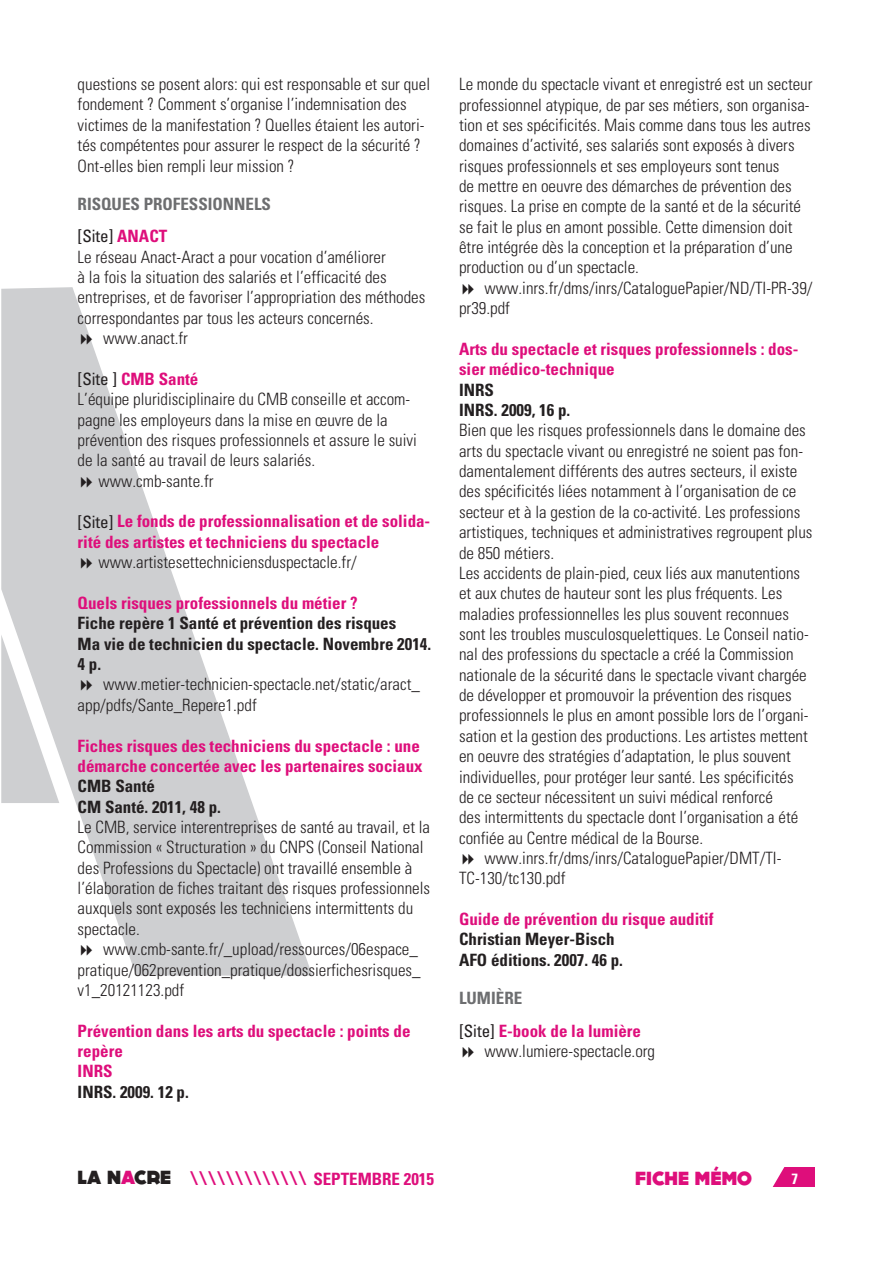
<style>
.page{position:relative;width:893px;height:1263px;background:#fff}
.page>*{position:absolute;margin:0;border:0;box-sizing:border-box;transform-origin:0 0}
.t1{font:700 condensed 19.05px "Univers";color:#de0e7b}
.t2{font:800 19.05px "DOCK11";color:#de0e7b}
.t3{font:300 condensed 16.95px/20.4px "Univers";color:#231f20}
.t4{font:700 condensed 16.95px/20.4px "Univers";color:#de0e7b}
.t5{font:700 condensed 16.95px/20.4px "Univers";color:#231f20}
.t6{font:700 condensed 16.95px/32.4px "Univers";color:#6d6e70}
.t7{font:700 condensed 14.85px "Univers";color:#fff}
.s1{font-weight:400;color:#231f20}
.s2{color:#de0e7b}
.s3{color:#6d6e70}
.s4{font-family:"DOCK11";font-weight:800;font-stretch:normal;color:#231f20}
.s5{font-family:"DOCK11";font-weight:800;font-stretch:normal}
.s6{font-size:16.95px}
.s7{font-size:23.4px}
</style>
<div class="page">
<div style="left:769px;top:1168px;width:46px;height:19px;background:#de0e7b"></div>
<svg style="left:769px;top:1167px;width:26px;height:20px"></svg>
<svg style="left:1px;top:287px;width:311px;height:689px;fill:#cecfd1"></svg>
<svg style="left:81px;top:334px;width:22px;height:11px"></svg>
<svg style="left:81px;top:477px;width:11px;height:10px"></svg>
<svg style="left:81px;top:558px;width:11px;height:11px"></svg>
<svg style="left:81px;top:680px;width:22px;height:11px"></svg>
<svg style="left:81px;top:945px;width:22px;height:11px"></svg>
<p class="t3" style="left:78px;top:76px;width:354px">questions se posent alors: qui est responsable et sur quel fondement ? Comment s’organise l’indemnisation des victimes de la manifestation ? Quelles étaient les autori&shy;tés compétentes pour assurer le respect de la sécurité ?<br>Ont-elles bien rempli leur mission ?</p>
<p class="t6" style="left:78px;top:190px;width:195px">RISQUES PROFESSIONNELS <span class="s1">[Site]</span> <span class="s2">ANACT</span></p>
<p class="t3" style="left:78px;top:248px;width:310px">Le réseau Anact-Aract a pour vocation d’améliorer</p>
<p class="t3" style="left:78px;top:269px;width:311px">à la fois la situation des salariés et l’efficacité des</p>
<p class="t3" style="left:78px;top:289px;width:349px">entreprises, et de favoriser l’appropriation des méthodes</p>
<p class="t3" style="left:78px;top:309px;width:297px">correspondantes par tous les acteurs concernés.</p>
<p class="t3" style="left:103px;top:330px;width:86px">www.anact.fr</p>
<p class="t4" style="left:78px;top:370px;width:122px"><span class="s1">[Site ]</span> CMB Santé</p>
<p class="t3" style="left:78px;top:391px;width:334px">L’équipe pluridisciplinaire du CMB conseille et accom-</p>
<p class="t3" style="left:78px;top:411px;width:311px">pagne les employeurs dans la mise en œuvre de la</p>
<p class="t3" style="left:78px;top:432px;width:341px">prévention des risques professionnels et assure le suivi</p>
<p class="t3" style="left:78px;top:452px;width:239px">de la santé au travail de leurs salariés.</p>
<p class="t3" style="left:98px;top:472px;width:117px">www.cmb-sante.fr</p>
<p class="t4" style="left:78px;top:513px;width:354px"><span class="s1">[Site]</span> Le fonds de professionnalisation et de solida&shy;rité des artistes et techniciens du spectacle</p>
<p class="t3" style="left:98px;top:554px;width:260px">www.artistesettechniciensduspectacle.fr/</p>
<p class="t4" style="left:78px;top:594px;width:281px">Quels risques professionnels du métier ?</p>
<p class="t5" style="left:78px;top:615px;width:355px">Fiche repère 1 Santé et prévention des risques<br>Ma vie de technicien du spectacle. Novembre 2014.<br>4 p.</p>
<p class="t3" style="left:78px;top:676px;width:344px;text-indent:25px">www.metier-technicien-spectacle.net/static/aract_ app/pdfs/Sante_Repere1.pdf</p>
<p class="t4" style="left:78px;top:737px;width:347px">Fiches risques des techniciens du spectacle : une démarche concertée avec les partenaires sociaux</p>
<p class="t5" style="left:78px;top:778px;width:145px">CMB Santé<br>CM Santé. 2011, 48 p.</p>
<p class="t3" style="left:78px;top:818px;width:354px">Le CMB, service interentreprises de santé au travail, et la Commission « Structuration » du CNPS (Conseil National des Professions du Spectacle) ont travaillé ensemble à l’élaboration de fiches traitant des risques professionnels auxquels sont exposés les techniciens intermittents du spectacle.</p>
<p class="t3" style="left:78px;top:941px;width:344px;text-indent:25px">www.cmb-sante.fr/_upload/ressources/06espace_ pratique/062prevention_pratique/dossierfichesrisques_ v1_20121123.pdf</p>
<p class="t4" style="left:78px;top:1022px;width:334px">Prévention dans les arts du spectacle : points de repère<br>INRS</p>
<p class="t5" style="left:78px;top:1083px;width:113px">INRS. 2009. 12 p.</p>
<p class="t3" style="left:459px;top:76px;width:355px">Le monde du spectacle vivant et enregistré est un secteur professionnel atypique, de par ses métiers, son organisa&shy;tion et ses spécificités. Mais comme dans tous les autres domaines d’activité, ses salariés sont exposés à divers risques professionnels et ses employeurs sont tenus<br>de mettre en oeuvre des démarches de prévention des risques. La prise en compte de la santé et de la sécurité se fait le plus en amont possible. Cette dimension doit être intégrée dès la conception et la préparation d’une production ou d’un spectacle.</p>
<p class="t3" style="left:459px;top:279px;width:355px;text-indent:25px">www.inrs.fr/dms/inrs/CataloguePapier/ND/TI-PR-39/ pr39.pdf</p>
<p class="t4" style="left:459px;top:340px;width:341px">Arts du spectacle et risques professionnels : dos&shy;sier médico-technique</p>
<p class="t5" style="left:459px;top:381px;width:113px">INRS<br>INRS. 2009, 16 p.</p>
<p class="t3" style="left:459px;top:422px;width:348px">Bien que les risques professionnels dans le domaine des</p>
<p class="t3" style="left:459px;top:442px;width:345px">arts du spectacle vivant ou enregistré ne soient pas fon-</p>
<p class="t3" style="left:459px;top:463px;width:340px">damentalement différents des autres secteurs, il existe</p>
<p class="t3" style="left:459px;top:483px;width:339px">des spécificités liées notamment à l’organisation de ce</p>
<p class="t3" style="left:459px;top:503px;width:343px">secteur et à la gestion de la co-activité. Les professions</p>
<p class="t3" style="left:459px;top:524px;width:355px">artistiques, techniques et administratives regroupent plus</p>
<p class="t3" style="left:459px;top:544px;width:97px">de 850 métiers.</p>
<p class="t3" style="left:459px;top:564px;width:343px">Les accidents de plain-pied, ceux liés aux manutentions</p>
<p class="t3" style="left:459px;top:585px;width:325px">et aux chutes de hauteur sont les plus fréquents. Les</p>
<p class="t3" style="left:459px;top:605px;width:331px">maladies professionnelles les plus souvent reconnues</p>
<p class="t3" style="left:459px;top:626px;width:351px">sont les troubles musculosquelettiques. Le Conseil natio-</p>
<p class="t3" style="left:459px;top:646px;width:336px">nal des professions du spectacle a créé la Commission</p>
<p class="t3" style="left:459px;top:666px;width:349px">nationale de la sécurité dans le spectacle vivant chargée</p>
<p class="t3" style="left:459px;top:687px;width:334px">de développer et promouvoir la prévention des risques</p>
<p class="t3" style="left:459px;top:707px;width:351px">professionnels le plus en amont possible lors de l’organi-</p>
<p class="t3" style="left:459px;top:727px;width:350px">sation et la gestion des productions. Les artistes mettent</p>
<p class="t3" style="left:459px;top:748px;width:333px">en oeuvre des stratégies d’adaptation, le plus souvent</p>
<p class="t3" style="left:459px;top:768px;width:336px">individuelles, pour protéger leur santé. Les spécificités</p>
<p class="t3" style="left:459px;top:788px;width:315px">de ce secteur nécessitent un suivi médical renforcé</p>
<p class="t3" style="left:459px;top:809px;width:341px">des intermittents du spectacle dont l’organisation a été</p>
<p class="t3" style="left:459px;top:829px;width:246px">confiée au Centre médical de la Bourse.</p>
<p class="t3" style="left:484px;top:850px;width:298px">www.inrs.fr/dms/inrs/CataloguePapier/DMT/TI-</p>
<p class="t3" style="left:459px;top:870px;width:108px">TC-130/tc130.pdf</p>
<p class="t4" style="left:459px;top:911px;width:256px">Guide de prévention du risque auditif</p>
<p class="t5" style="left:459px;top:931px;width:165px">Christian Meyer-Bisch<br>AFO éditions. 2007. 46 p.</p>
<p class="t4" style="left:459px;top:984px;width:183px;line-height:32.4px"><span class="s3">LUMIÈRE<br></span><span class="s1">[Site]</span> E-book de la lumière</p>
<p class="t3" style="left:484px;top:1043px;width:172px">www.lumiere-spectacle.org</p>
<p class="t1" style="left:78px;top:1171px;width:358px"><span class="s4">LA N</span><span class="s5">A</span><span class="s4">CRE</span> \ \ \ \ \ \ \ \ \ \ \ \ \ <span class="s6">SEPTEMBRE 2015</span></p>
<p class="t2" style="left:635px;top:1169px;width:118px">FICHE M<span class="s7">É</span>MO</p>
<p class="t7" style="left:791px;top:1173px;width:8px">7</p>
</div>
